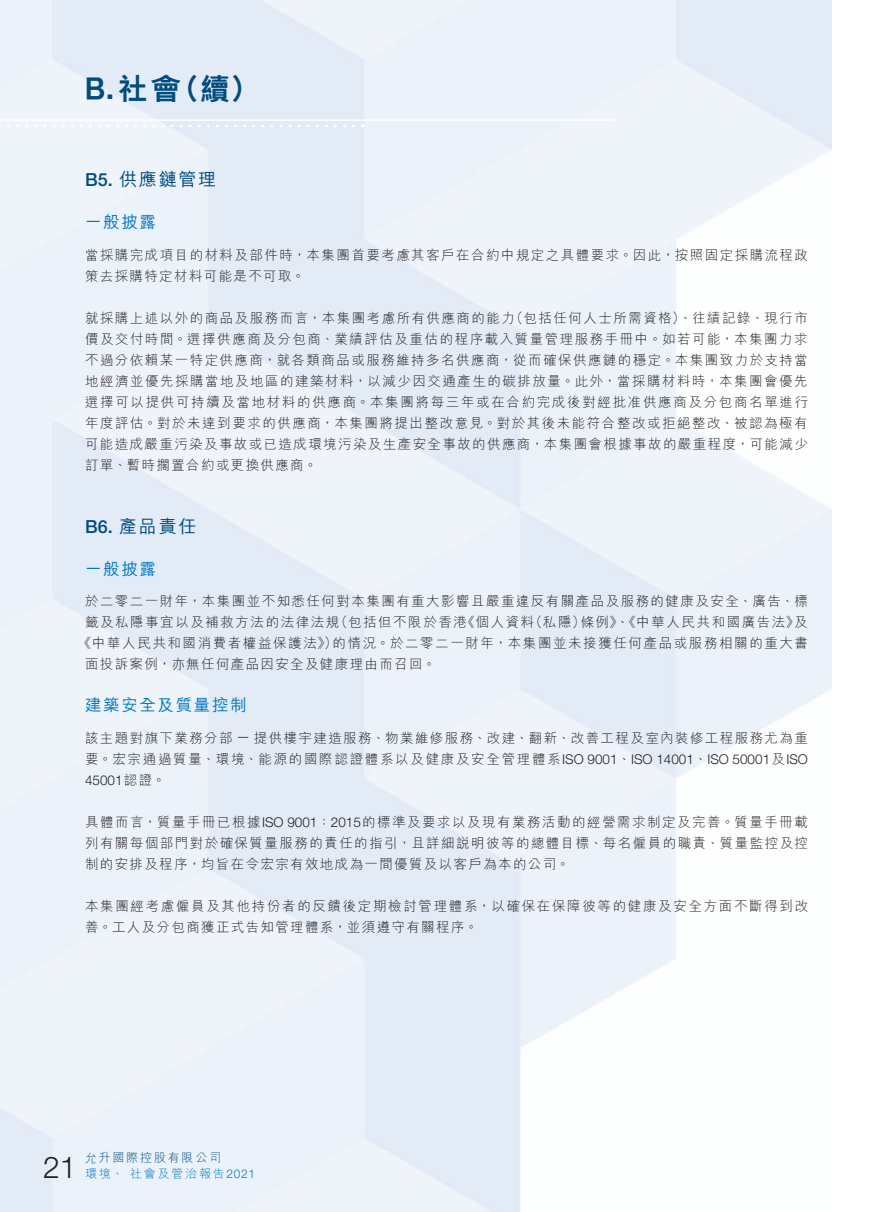
<style>
.page{position:relative;width:893px;height:1212px;background:#fff}
.page>*{position:absolute;margin:0;border:0;box-sizing:border-box;transform-origin:0 0}
.t1{font:800 30px "M Hei HK";color:#004c7f}
.t2{font:300 30px "Helvetica Neue LT Std";color:#231f20}
.t3{font:500 18px "M Hei HK";letter-spacing:.1em;color:#004c7f}
.t4{font:500 16.5px "M Hei HK";letter-spacing:.1em;color:#0077c0}
.t5{font:300 13.5px/21px "M Hei HK";letter-spacing:.11em;color:#231f20}
.t6{font:300 13.5px "Helvetica Neue LT Std";color:#231f20}
.t7{font:300 12px "M Hei HK";letter-spacing:.15em;color:#0077c0}
.t8{font:300 12px "M Hei HK";letter-spacing:.15em;color:#004c7f}
.s1{font-family:"Helvetica Neue LT Std"}
.s2{font-family:"M Hei HK"}
</style>
<div class="page">
<svg style="left:0;top:124px;width:354px;height:3px"></svg>
<h1 class="t1" style="left:85px;top:74px;width:97px">B.社會</h1>
<h1 class="t1" style="left:170px;top:74px;width:91px">（續(</h1>
<h2 class="t3" style="left:85px;top:166px;width:133px"><span class="s1">B5.</span> 供應鏈管理</h2>
<p class="t4" style="left:85px;top:210px;width:72px">一般披露</p>
<p class="t5" style="left:85px;top:244px;width:724px">當採購完成項目的材料及部件時，本集團首要考慮其客戶在合約中規定之具體要求。因此，按照固定採購流程政策去採購特定材料可能是不可取。</p>
<p class="t5" style="left:510px;top:307px;width:299px">（包括任何人士所需資格）、往績記錄、現行市</p>
<p class="t5" style="left:85px;top:307px;width:725px">就採購上述以外的商品及服務而言，本集團考慮所有供應商的能力<br>價及交付時間。選擇供應商及分包商、業績評估及重估的程序載入質量管理服務手冊中。如若可能，本集團力求不過分依賴某一特定供應商，就各類商品或服務維持多名供應商，從而確保供應鏈的穩定。本集團致力於支持當地經濟並優先採購當地及地區的建築材料，以減少因交通產生的碳排放量。此外，當採購材料時，本集團會優先選擇可以提供可持續及當地材料的供應商。本集團將每三年或在合約完成後對經批准供應商及分包商名單進行年度評估。對於未達到要求的供應商，本集團將提出整改意見。對於其後未能符合整改或拒絕整改、被認為極有可能造成嚴重污染及事故或已造成環境污染及生產安全事故的供應商，本集團會根據事故的嚴重程度，可能減少訂單、暫時擱置合約或更換供應商。</p>
<h2 class="t3" style="left:85px;top:513px;width:113px"><span class="s1">B6.</span> 產品責任</h2>
<p class="t4" style="left:85px;top:557px;width:72px">一般披露</p>
<p class="t5" style="left:85px;top:591px;width:724px;text-align:right">於二零二一財年，本集團並不知悉任何對本集團有重大影響且嚴重違反有關產品及服務的健康及安全、廣告、標及</p>
<p class="t5" style="left:333px;top:612px;width:477px;text-indent:-248px">籤及私隱事宜以及補救方法的法律法規<br>的情況。於二零二一財年，本集團並未接獲任何產品或服務相關的重大書</p>
<p class="t5" style="left:334px;top:612px;width:134px">（包括但不限於香港</p>
<p class="t5" style="left:529px;top:612px;width:58px">（私隱）</p>
<p class="t5" style="left:580px;top:612px;width:220px">條例》、《中華人民共和國廣告法》</p>
<p class="t5" style="left:462px;top:612px;width:74px">《個人資料</p>
<p class="t5" style="left:85px;top:633px;width:353px;text-indent:-7px">《中華人民共和國消費者權益保護法》）<br>面投訴案例，亦無任何產品因安全及健康理由而召回。</p>
<p class="t4" style="left:85px;top:693px;width:163px">建築安全及質量控制</p>
<p class="t5" style="left:254px;top:727px;width:555px">提供樓宇建造服務、物業維修服務、改建、翻新、改善工程及室內裝修工程服務尤為重</p>
<p class="t5" style="left:85px;top:727px;width:724px">該主題對旗下業務分部<br>要。宏宗通過質量、環境、能源的國際認證體系以及健康及安全管理體系<span class="s1">ISO 9001</span>、<span class="s1">ISO 14001</span>、<span class="s1">ISO 50001</span>及<span class="s1">ISO</span></p>
<p class="t6" style="left:85px;top:772px;width:82px">45001<span class="s2">認證。</span></p>
<p class="t5" style="left:85px;top:811px;width:724px;text-align:justify">具體而言，質量手冊已根據<span class="s1">ISO 9001</span>：<span class="s1">2015</span>的標準及要求以及現有業務活動的經營需求制定及完善。質量手冊載列有關每個部門對於確保質量服務的責任的指引，且詳細說明彼等的總體目標、每名僱員的職責、質量監控及控制的安排及程序，均旨在令宏宗有效地成為一間優質及以客戶為本的公司。</p>
<p class="t5" style="left:85px;top:895px;width:725px">本集團經考慮僱員及其他持份者的反饋後定期檢討管理體系，以確保在保障彼等的健康及安全方面不斷得到改善。工人及分包商獲正式告知管理體系，並須遵守有關程序。</p>
<p class="t6" style="left:237px;top:728px;width:15px">—</p>
<p class="t8" style="left:85px;top:1151px;width:138px">允升國際控股有限公司</p>
<h1 class="t2" style="left:43px;top:1149px;width:35px">21</h1>
<p class="t7" style="left:130px;top:1167px;width:127px">社會及管治報告<span class="s1">2021</span></p>
<p class="t7" style="left:85px;top:1167px;width:40px">環境、</p>
</div>
